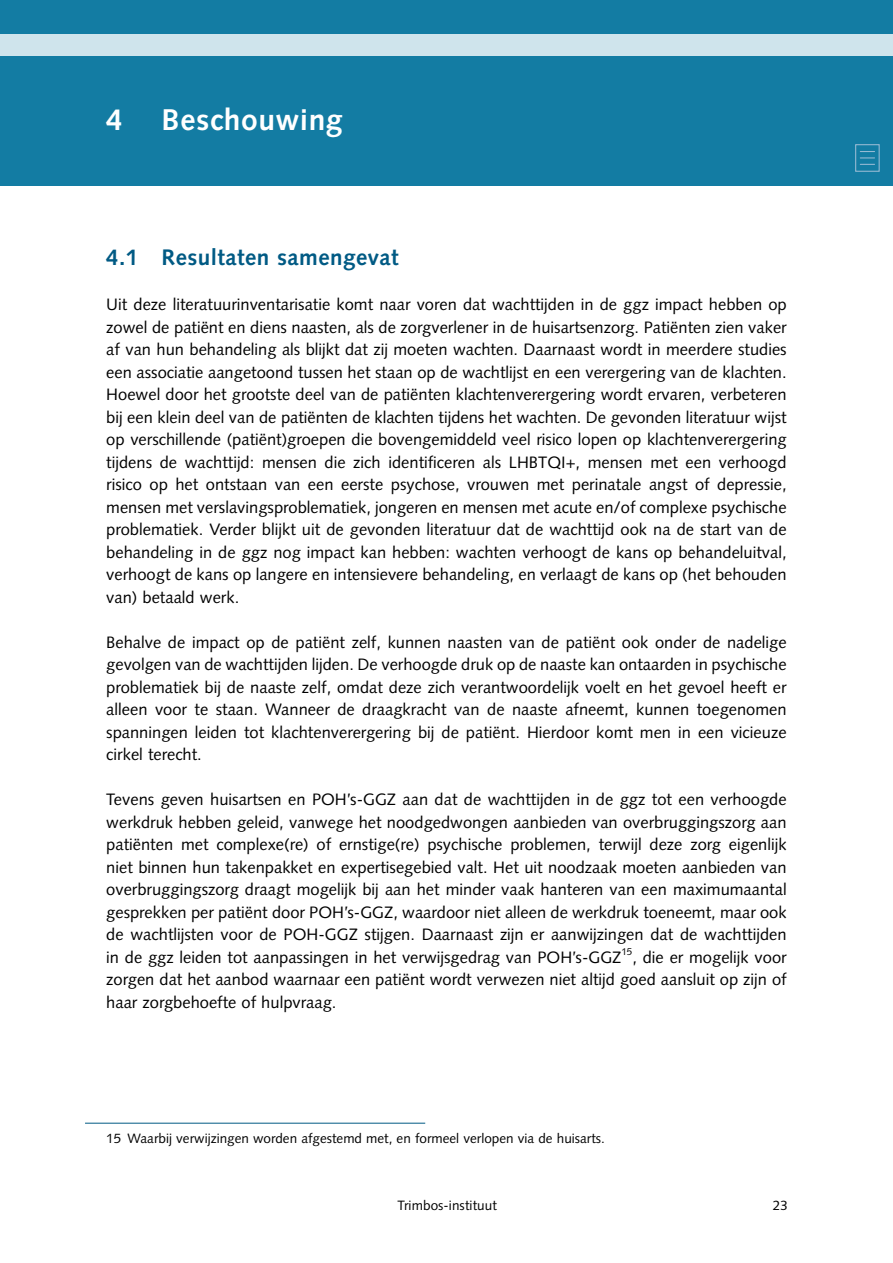
<style>
.page{position:relative;width:893px;height:1263px;background:#fff}
.page>*{position:absolute;margin:0;border:0;box-sizing:border-box;transform-origin:0 0}
.t1{font:700 30px "Syntax LT Std";letter-spacing:.02em;color:#fff}
.t2{font:700 22.5px "Syntax LT Std";letter-spacing:.02em;color:#005a84}
.t3{font:16.5px/22.5px "Syntax LT Std";color:#000;text-align:justify}
.t4{font:13.5px "Syntax LT Std";color:#000}
.t5{font:9.9px "Syntax LT Std";color:#000}
</style>
<div class="page">
<div style="left:0;top:0;width:893px;height:186px;background:#137ca3"></div>
<div style="left:0;top:34px;width:893px;height:21px;background:#cfe4ec"></div>
<div style="left:855px;top:144px;width:25px;height:28px;border:1px solid #96bad3"></div>
<svg style="left:860px;top:151px;width:14px;height:7px"></svg>
<svg style="left:860px;top:164px;width:14px;height:1px"></svg>
<hr style="left:85px;top:1123px;width:340px;height:1px;background:#005a84">
<h1 class="t1" style="left:106px;top:102px;width:18px">4</h1>
<h1 class="t1" style="left:162px;top:102px;width:183px">Beschouwing</h1>
<h2 class="t2" style="left:106px;top:244px;width:294px">4.1 Resultaten samengevat</h2>
<p class="t3" style="left:106px;top:293px;width:682px">Uit deze literatuurinventarisatie komt naar voren dat wachttijden in de ggz impact hebben op zowel de patiënt en diens naasten, als de zorgverlener in de huisartsenzorg. Patiënten zien vaker af van hun behandeling als blijkt dat zij moeten wachten. Daarnaast wordt in meerdere studies een associatie aangetoond tussen het staan op de wachtlijst en een verergering van de klachten.<br>Hoewel door het grootste deel van de patiënten klachtenverergering wordt ervaren, verbeteren bij een klein deel van de patiënten de klachten tijdens het wachten. De gevonden literatuur wijst op verschillende (patiënt)groepen die bovengemiddeld veel risico lopen op klachtenverergering tijdens de wachttijd: mensen die zich identificeren als LHBTQI+, mensen met een verhoogd risico op het ontstaan van een eerste psychose, vrouwen met perinatale angst of depressie, mensen met verslavingsproblematiek, jongeren en mensen met acute en/of complexe psychische problematiek. Verder blijkt uit de gevonden literatuur dat de wachttijd ook na de start van de behandeling in de ggz nog impact kan hebben: wachten verhoogt de kans op behandeluitval, verhoogt de kans op langere en intensievere behandeling, en verlaagt de kans op (het behouden van) betaald werk.</p>
<p class="t3" style="left:106px;top:631px;width:682px">Behalve de impact op de patiënt zelf, kunnen naasten van de patiënt ook onder de nadelige gevolgen van de wachttijden lijden. De verhoogde druk op de naaste kan ontaarden in psychische problematiek bij de naaste zelf, omdat deze zich verantwoordelijk voelt en het gevoel heeft er alleen voor te staan. Wanneer de draagkracht van de naaste afneemt, kunnen toegenomen spanningen leiden tot klachtenverergering bij de patiënt. Hierdoor komt men in een vicieuze cirkel terecht.</p>
<p class="t3" style="left:106px;top:788px;width:682px">Tevens geven huisartsen en POH’s-GGZ aan dat de wachttijden in de ggz tot een verhoogde werkdruk hebben geleid, vanwege het noodgedwongen aanbieden van overbruggingszorg aan patiënten met complexe(re) of ernstige(re) psychische problemen, terwijl deze zorg eigenlijk niet binnen hun takenpakket en expertisegebied valt. Het uit noodzaak moeten aanbieden van overbruggingszorg draagt mogelijk bij aan het minder vaak hanteren van een maximumaantal gesprekken per patiënt door POH’s-GGZ, waardoor niet alleen de werkdruk toeneemt, maar ook de wachtlijsten voor de POH-GGZ stijgen. Daarnaast zijn er aanwijzingen dat de wachttijden in de ggz leiden tot aanpassingen in het verwijsgedrag van POH’s-GGZ</p>
<p class="t5" style="left:621px;top:946px;width:13px">15</p>
<p class="t3" style="left:106px;top:946px;width:682px;text-indent:526px">, die er mogelijk voor zorgen dat het aanbod waarnaar een patiënt wordt verwezen niet altijd goed aansluit op zijn of haar zorgbehoefte of hulpvraag.</p>
<p class="t4" style="left:106px;top:1130px;width:500px">15 Waarbij verwijzingen worden afgestemd met, en formeel verlopen via de huisarts.</p>
<p class="t4" style="left:397px;top:1197px;width:101px">Trimbos-instituut</p>
<p class="t4" style="left:773px;top:1197px;width:17px">23</p>
</div>
